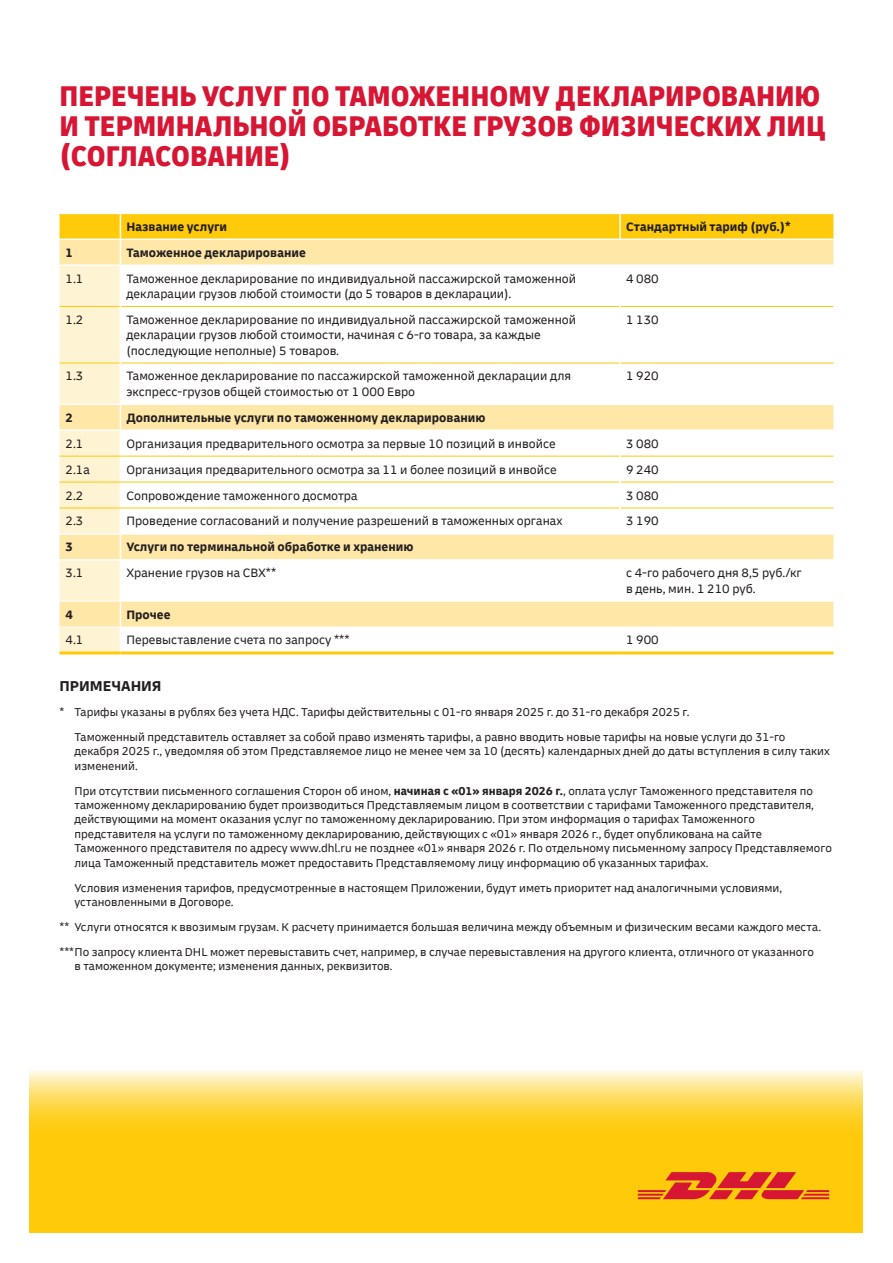
<style>
.page{position:relative;width:893px;height:1263px;background:#fff}
.page>*{position:absolute;margin:0;border:0;box-sizing:border-box;transform-origin:0 0}
.t1{font:900 condensed 30px/30px "Delivery";color:#d71634}
.t2{font:700 15px "Delivery";color:#231f20}
.t3{font:12.75px/15.3px "Delivery";color:#231f20}
.t4{font:700 12.75px "Delivery";color:#231f20}
.t5{font:12px/14.4px "Delivery";color:#231f20}
.s1{font-weight:700}
</style>
<div class="page">
<svg style="left:30px;top:1070px;width:833px;height:78px;background:#fed952"></svg>
<div style="left:30px;top:1148px;width:833px;height:85px;background:#feca0a"></div>
<svg style="left:638px;top:1172px;width:191px;height:27px"></svg>
<svg style="left:60px;top:213px;width:773px;height:438px"></svg>
<hr style="left:60px;top:456px;width:60px;height:1px;background:#feca0a">
<hr style="left:120px;top:456px;width:499px;height:1px;background:#feca0a">
<hr style="left:621px;top:456px;width:212px;height:1px;background:#feca0a">
<hr style="left:60px;top:482px;width:60px;height:1px;background:#feca0a">
<hr style="left:120px;top:482px;width:499px;height:1px;background:#feca0a">
<hr style="left:621px;top:482px;width:212px;height:1px;background:#feca0a">
<hr style="left:60px;top:508px;width:60px;height:1px;background:#feca0a">
<hr style="left:120px;top:508px;width:499px;height:1px;background:#feca0a">
<hr style="left:621px;top:508px;width:212px;height:1px;background:#feca0a">
<hr style="left:619px;top:214px;width:2px;height:25px;background:#fff">
<hr style="left:619px;top:266px;width:2px;height:40px;background:#fff">
<hr style="left:619px;top:306px;width:2px;height:57px;background:#fff">
<hr style="left:619px;top:363px;width:2px;height:40px;background:#fff">
<hr style="left:619px;top:431px;width:2px;height:25px;background:#fff">
<hr style="left:619px;top:456px;width:2px;height:26px;background:#fff">
<hr style="left:619px;top:482px;width:2px;height:26px;background:#fff">
<hr style="left:619px;top:508px;width:2px;height:25px;background:#fff">
<hr style="left:619px;top:561px;width:2px;height:40px;background:#fff">
<hr style="left:619px;top:627px;width:2px;height:24px;background:#fff">
<hr style="left:60px;top:651px;width:60px;height:3px;background:#feca0a">
<hr style="left:120px;top:651px;width:500px;height:3px;background:#feca0a">
<hr style="left:620px;top:651px;width:213px;height:3px;background:#feca0a">
<hr style="left:60px;top:601px;width:60px;height:1px;background:#fff">
<hr style="left:120px;top:601px;width:500px;height:1px;background:#fff">
<hr style="left:620px;top:601px;width:213px;height:1px;background:#fff">
<hr style="left:60px;top:627px;width:60px;height:1px;background:#fff">
<hr style="left:120px;top:627px;width:500px;height:1px;background:#fff">
<hr style="left:620px;top:627px;width:213px;height:1px;background:#fff">
<p class="t1" style="left:60px;top:81px;width:768px">ПЕРЕЧЕНЬ УСЛУГ ПО ТАМОЖЕННОМУ ДЕКЛАРИРОВАНИЮ<br>И ТЕРМИНАЛЬНОЙ ОБРАБОТКЕ ГРУЗОВ ФИЗИЧЕСКИХ ЛИЦ (СОГЛАСОВАНИЕ)</p>
<p class="t4" style="left:126px;top:219px;width:102px">Название услуги</p>
<p class="t4" style="left:626px;top:219px;width:166px">Стандартный тариф (руб.)*</p>
<p class="t4" style="left:66px;top:244px;width:9px">1</p>
<p class="t4" style="left:126px;top:244px;width:181px">Таможенное декларирование</p>
<p class="t3" style="left:66px;top:271px;width:19px">1.1</p>
<p class="t3" style="left:126px;top:271px;width:451px">Таможенное декларирование по индивидуальной пассажирской таможенной декларации грузов любой стоимости (до 5 товаров в декларации).</p>
<p class="t3" style="left:626px;top:271px;width:34px">4 080</p>
<p class="t3" style="left:66px;top:312px;width:19px">1.2</p>
<p class="t3" style="left:126px;top:312px;width:451px">Таможенное декларирование по индивидуальной пассажирской таможенной декларации грузов любой стоимости, начиная с 6-го товара, за каждые (последующие неполные) 5 товаров.</p>
<p class="t3" style="left:626px;top:312px;width:34px">1 130</p>
<p class="t3" style="left:66px;top:368px;width:19px">1.3</p>
<p class="t3" style="left:126px;top:368px;width:446px">Таможенное декларирование по пассажирской таможенной декларации для экспресс-грузов общей стоимостью от 1 000 Евро</p>
<p class="t3" style="left:626px;top:368px;width:34px">1 920</p>
<p class="t4" style="left:66px;top:409px;width:9px">2</p>
<p class="t4" style="left:126px;top:409px;width:361px">Дополнительные услуги по таможенному декларированию</p>
<p class="t3" style="left:66px;top:436px;width:19px">2.1</p>
<p class="t3" style="left:126px;top:436px;width:431px">Организация предварительного осмотра за первые 10 позиций в инвойсе</p>
<p class="t3" style="left:626px;top:436px;width:34px">3 080</p>
<p class="t3" style="left:66px;top:462px;width:26px">2.1а</p>
<p class="t3" style="left:126px;top:462px;width:432px">Организация предварительного осмотра за 11 и более позиций в инвойсе</p>
<p class="t3" style="left:626px;top:462px;width:34px">9 240</p>
<p class="t3" style="left:66px;top:488px;width:19px">2.2</p>
<p class="t3" style="left:126px;top:488px;width:233px">Сопровождение таможенного досмотра</p>
<p class="t3" style="left:626px;top:488px;width:34px">3 080</p>
<p class="t3" style="left:66px;top:513px;width:19px">2.3</p>
<p class="t3" style="left:126px;top:513px;width:438px">Проведение согласований и получение разрешений в таможенных органах</p>
<p class="t3" style="left:626px;top:513px;width:34px">3 190</p>
<p class="t4" style="left:66px;top:539px;width:9px">3</p>
<p class="t4" style="left:126px;top:539px;width:289px">Услуги по терминальной обработке и хранению</p>
<p class="t3" style="left:66px;top:565px;width:19px">3.1</p>
<p class="t3" style="left:126px;top:565px;width:151px">Хранение грузов на СВХ**</p>
<p class="t3" style="left:626px;top:565px;width:177px">с 4-го рабочего дня 8,5 руб./кг в день, мин. 1 210 руб.</p>
<p class="t4" style="left:66px;top:606px;width:9px">4</p>
<p class="t4" style="left:126px;top:606px;width:46px">Прочее</p>
<p class="t3" style="left:66px;top:632px;width:19px">4.1</p>
<p class="t3" style="left:126px;top:632px;width:225px">Перевыставление счета по запросу ***</p>
<p class="t3" style="left:626px;top:632px;width:34px">1 900</p>
<p class="t2" style="left:60px;top:676px;width:104px">ПРИМЕЧАНИЯ</p>
<p class="t5" style="left:60px;top:704px;width:631px">* Тарифы указаны в рублях без учета НДС. Тарифы действительны с 01-го января 2025 г. до 31-го декабря 2025 г.</p>
<p class="t5" style="left:75px;top:729px;width:757px">Таможенный представитель оставляет за собой право изменять тарифы, а равно вводить новые тарифы на новые услуги до 31-го декабря 2025 г., уведомляя об этом Представляемое лицо не менее чем за 10 (десять) календарных дней до даты вступления в силу таких изменений.</p>
<p class="t5" style="left:75px;top:783px;width:759px">При отсутствии письменного соглашения Сторон об ином, <span class="s1">начиная с «01» января 2026 г.</span>, оплата услуг Таможенного представителя по таможенному декларированию будет производиться Представляемым лицом в соответствии с тарифами Таможенного представителя, действующими на момент оказания услуг по таможенному декларированию. При этом информация о тарифах Таможенного представителя на услуги по таможенному декларированию, действующих с «01» января 2026 г., будет опубликована на сайте Таможенного представителя по адресу www.dhl.ru не позднее «01» января 2026 г. По отдельному письменному запросу Представляемого лица Таможенный представитель может предоставить Представляемому лицу информацию об указанных тарифах.</p>
<p class="t5" style="left:75px;top:880px;width:709px">Условия изменения тарифов, предусмотренные в настоящем Приложении, будут иметь приоритет над аналогичными условиями, установленными в Договоре.</p>
<p class="t5" style="left:60px;top:920px;width:763px">** Услуги относятся к ввозимым грузам. К расчету принимается большая величина между объемным и физическим весами каждого места.</p>
<p class="t5" style="left:75px;top:945px;width:741px;text-indent:-15px">***По запросу клиента DHL может перевыставить счет, например, в случае перевыставления на другого клиента, отличного от указанного в таможенном документе; изменения данных, реквизитов.</p>
</div>
